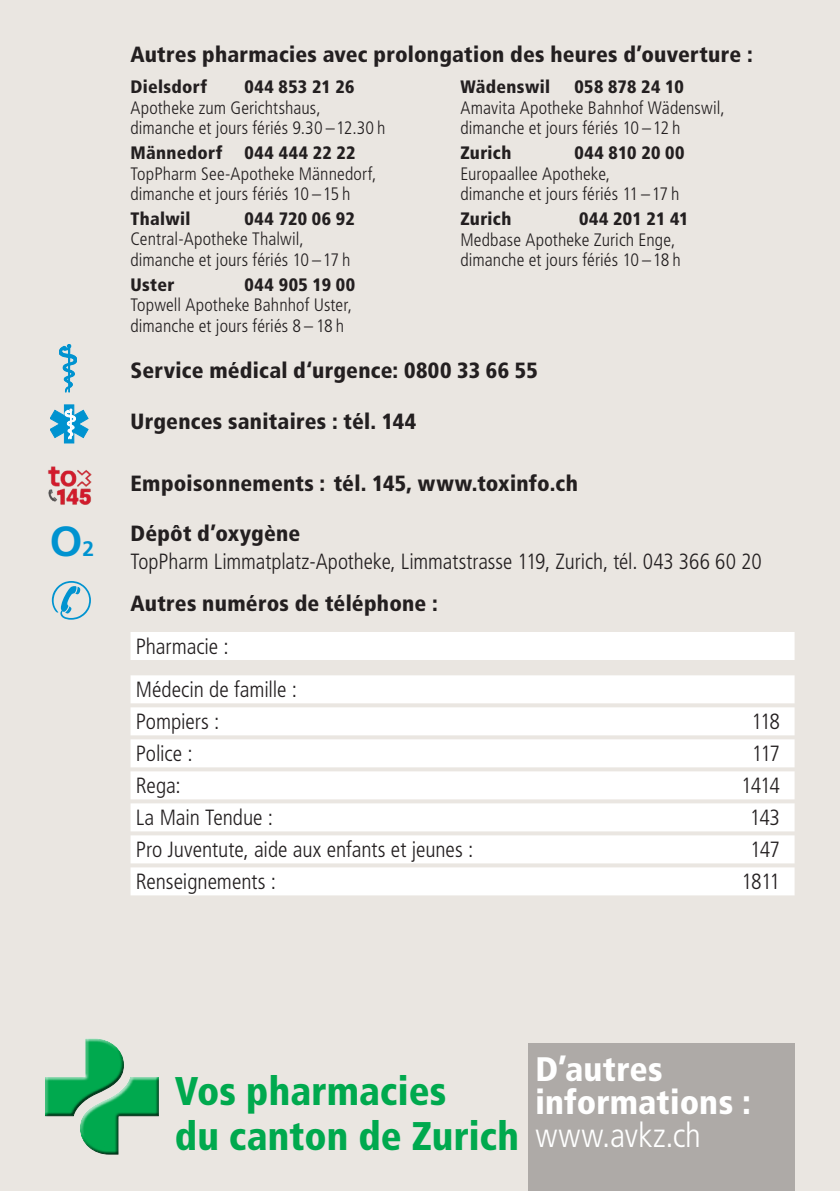
<style>
.page{position:relative;width:840px;height:1191px;background:#fff}
.page>*{position:absolute;margin:0;border:0;box-sizing:border-box;transform-origin:0 0}
.t1{font:700 42px "Frutiger LT Std";color:#0093d0}
.t2{font:900 condensed 40px/44.8px "Frutiger LT Std";letter-spacing:.005em;color:#00a94e}
.t3{font:900 condensed 34px/33px "Frutiger LT Std";letter-spacing:.005em;color:#fff}
.t4{font:300 condensed 34px "Frutiger LT Std";letter-spacing:.01em;color:#fff}
.t5{font:300 condensed 22px/43.4px "Frutiger LT Std";letter-spacing:-.005em;color:#231f20}
.t6{font:900 condensed 22px "Frutiger LT Std";letter-spacing:.01em;color:#231f20}
.t7{font:300 condensed 18px/20.6px "Frutiger LT Std";letter-spacing:.005em;color:#231f20}
.t8{font:900 condensed 18px "Frutiger LT Std";letter-spacing:.02em;color:#231f20}
.s1{font-size:21px}
</style>
<div class="page">
<div style="left:0;top:0;width:839px;height:1191px;background:#eae6e1"></div>
<div style="left:130px;top:632px;width:664px;height:28px;background:#fff"></div>
<div style="left:130px;top:675px;width:664px;height:28px;background:#fff"></div>
<div style="left:130px;top:707px;width:664px;height:28px;background:#fff"></div>
<div style="left:130px;top:739px;width:664px;height:28px;background:#fff"></div>
<div style="left:130px;top:771px;width:664px;height:28px;background:#fff"></div>
<div style="left:130px;top:803px;width:664px;height:28px;background:#fff"></div>
<div style="left:130px;top:835px;width:664px;height:28px;background:#fff"></div>
<div style="left:130px;top:867px;width:664px;height:28px;background:#fff"></div>
<div style="left:44px;top:1038px;width:116px;height:102px;background:#fff;opacity:.75"></div>
<div style="left:44px;top:1048px;width:116px;height:106px;background:#231f20;opacity:.75"></div>
<div style="left:527px;top:1043px;width:267px;height:148px;background:#aeaaa7"></div>
<svg style="left:50px;top:405px;width:38px;height:38px"></svg>
<svg style="left:59px;top:344px;width:18px;height:48px"></svg>
<img style="left:48px;top:466px;width:44px;height:39px">
<h1 class="t1" style="left:50px;top:516px;width:46px">O<span class="s1">2</span></h1>
<p class="t6" style="left:130px;top:41px;width:623px">Autres pharmacies avec prolongation des heures d’ouverture :</p>
<p class="t8" style="left:130px;top:76px;width:78px">Dielsdorf</p>
<p class="t8" style="left:244px;top:76px;width:111px">044 853 21 26</p>
<p class="t7" style="left:130px;top:98px;width:256px">Apotheke zum Gerichtshaus, dimanche et jours fériés 9.30 –12.30 h</p>
<p class="t8" style="left:130px;top:142px;width:226px">Männedorf 044 444 22 22</p>
<p class="t7" style="left:130px;top:163px;width:247px">TopPharm See-Apotheke Männedorf, dimanche et jours fériés 10 –15 h</p>
<p class="t8" style="left:130px;top:208px;width:62px">Thalwil</p>
<p class="t8" style="left:244px;top:208px;width:112px">044 720 06 92</p>
<p class="t7" style="left:130px;top:229px;width:221px">Central-Apotheke Thalwil, dimanche et jours fériés 10 –17 h</p>
<p class="t8" style="left:130px;top:274px;width:45px">Uster</p>
<p class="t8" style="left:244px;top:274px;width:112px">044 905 19 00</p>
<p class="t7" style="left:130px;top:295px;width:223px">Topwell Apotheke Bahnhof Uster, dimanche et jours fériés 8 – 18 h</p>
<p class="t8" style="left:460px;top:76px;width:91px">Wädenswil</p>
<p class="t8" style="left:574px;top:76px;width:111px">058 878 24 10</p>
<p class="t7" style="left:460px;top:98px;width:266px">Amavita Apotheke Bahnhof Wädenswil, dimanche et jours fériés 10 –12 h</p>
<p class="t8" style="left:460px;top:142px;width:53px">Zurich</p>
<p class="t8" style="left:574px;top:142px;width:112px">044 810 20 00</p>
<p class="t7" style="left:460px;top:163px;width:221px">Europaallee Apotheke,<br>dimanche et jours fériés 11 –17 h</p>
<p class="t8" style="left:460px;top:208px;width:53px">Zurich</p>
<p class="t8" style="left:578px;top:208px;width:111px">044 201 21 41</p>
<p class="t7" style="left:460px;top:229px;width:222px">Medbase Apotheke Zurich Enge, dimanche et jours fériés 10 –18 h</p>
<p class="t6" style="left:130px;top:357px;width:408px">Service médical d‘urgence: 0800 33 66 55</p>
<p class="t6" style="left:130px;top:408px;width:287px">Urgences sanitaires : tél. 144</p>
<p class="t6" style="left:130px;top:470px;width:448px">Empoisonnements : tél. 145, www.toxinfo.ch</p>
<p class="t6" style="left:130px;top:520px;width:171px">Dépôt d’oxygène</p>
<p class="t5" style="left:130px;top:540px;width:632px">TopPharm Limmatplatz-Apotheke, Limmatstrasse 119, Zurich, tél. 043 366 60 20</p>
<p class="t6" style="left:130px;top:590px;width:309px">Autres numéros de téléphone :</p>
<p class="t5" style="left:136px;top:625px;width:163px">Pharmacie :<br>Médecin de famille :</p>
<p class="t5" style="left:136px;top:700px;width:85px">Pompiers :</p>
<p class="t5" style="left:751px;top:700px;width:30px">118</p>
<p class="t5" style="left:136px;top:732px;width:58px">Police :</p>
<p class="t5" style="left:751px;top:732px;width:30px">117</p>
<p class="t5" style="left:136px;top:764px;width:46px">Rega:</p>
<p class="t5" style="left:740px;top:764px;width:40px">1414</p>
<p class="t5" style="left:136px;top:796px;width:139px">La Main Tendue :</p>
<p class="t5" style="left:749px;top:796px;width:32px">143</p>
<p class="t5" style="left:136px;top:828px;width:339px">Pro Juventute, aide aux enfants et jeunes :</p>
<p class="t5" style="left:749px;top:828px;width:31px">147</p>
<p class="t5" style="left:136px;top:860px;width:142px">Renseignements :</p>
<p class="t5" style="left:741px;top:860px;width:40px">1811</p>
<h2 class="t2" style="left:175px;top:1068px;width:345px">Vos pharmacies<br>du canton de Zurich</h2>
<h3 class="t3" style="left:535px;top:1052px;width:217px">D’autres informations :</h3>
<h3 class="t4" style="left:535px;top:1116px;width:167px">www.avkz.ch</h3>
</div>
